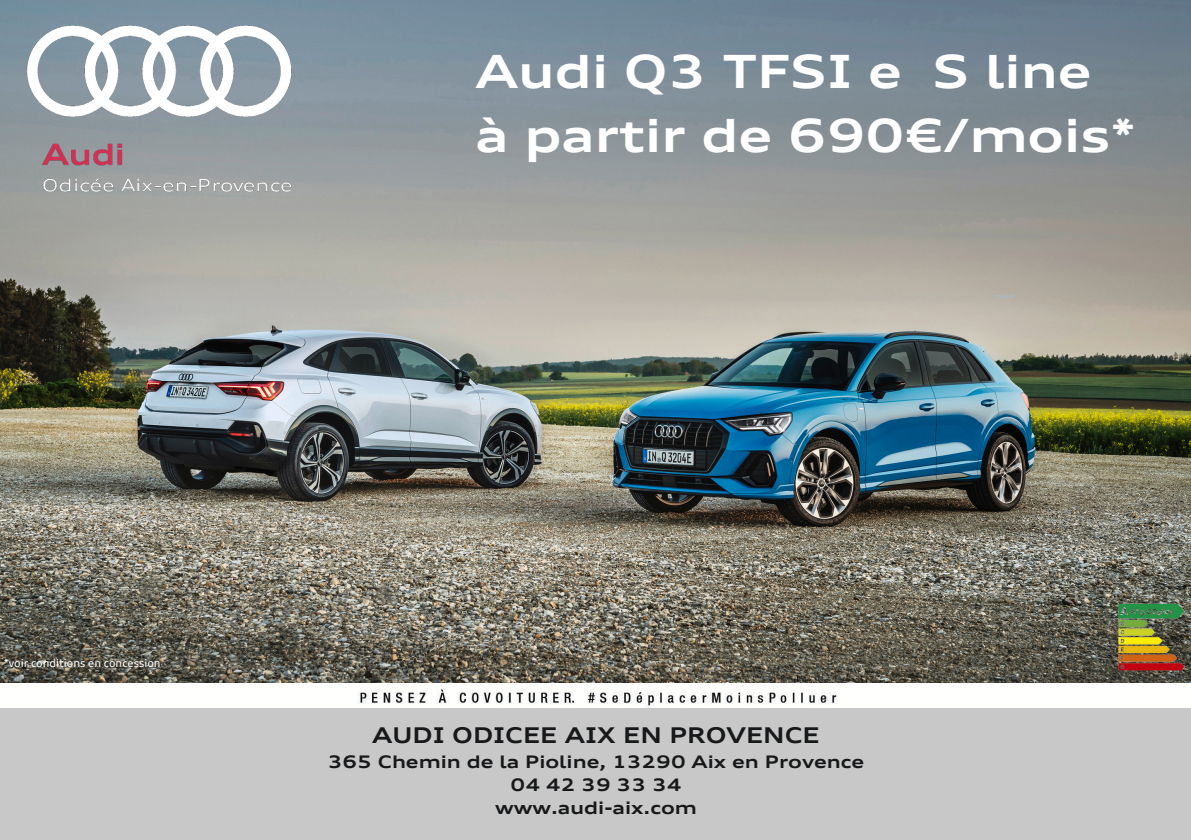
<style>
.page{position:relative;width:1191px;height:840px;background:#fff}
.page>*{position:absolute;margin:0;border:0;box-sizing:border-box;transform-origin:0 0}
.t1{font:700 expanded 46px/63.6px "Audi Type";color:#fff}
.t2{font:700 expanded 21.8px "Audi Type";color:#17181a}
.t3{font:700 expanded 17.4px/23.2px "Audi Type";color:#17181a;text-align:center}
.t4{font:11.2px "Audi Type";color:#fff}
.t5{font:5px "Courier Prime";letter-spacing:-.195em;color:#a8bece}
</style>
<div class="page">
<div style="left:0;top:0;width:1191px;height:839px;background:#c8c8c8"></div>
<img style="left:0;top:0;width:1191px;height:707px">
<img style="left:1062px;top:547px;width:129px;height:161px">
<img style="left:4px;top:0;width:313px;height:242px">
<p class="t4" style="left:4px;top:655px;width:158px">*voir conditions en concession</p>
<h1 class="t1" style="left:475px;top:39px;width:662px">Audi Q3 TFSI e S line<br>à partir de 690€/mois*</h1>
<p class="t5" style="left:995px;top:293px;width:21px">QU-009-ET</p>
<p class="t2" style="left:372px;top:721px;width:449px">AUDI ODICEE AIX EN PROVENCE</p>
<p class="t3" style="left:328px;top:749px;width:538px">365 Chemin de la Pioline, 13290 Aix en Provence<br>04 42 39 33 34<br>www.audi-aix.com</p>
</div>
